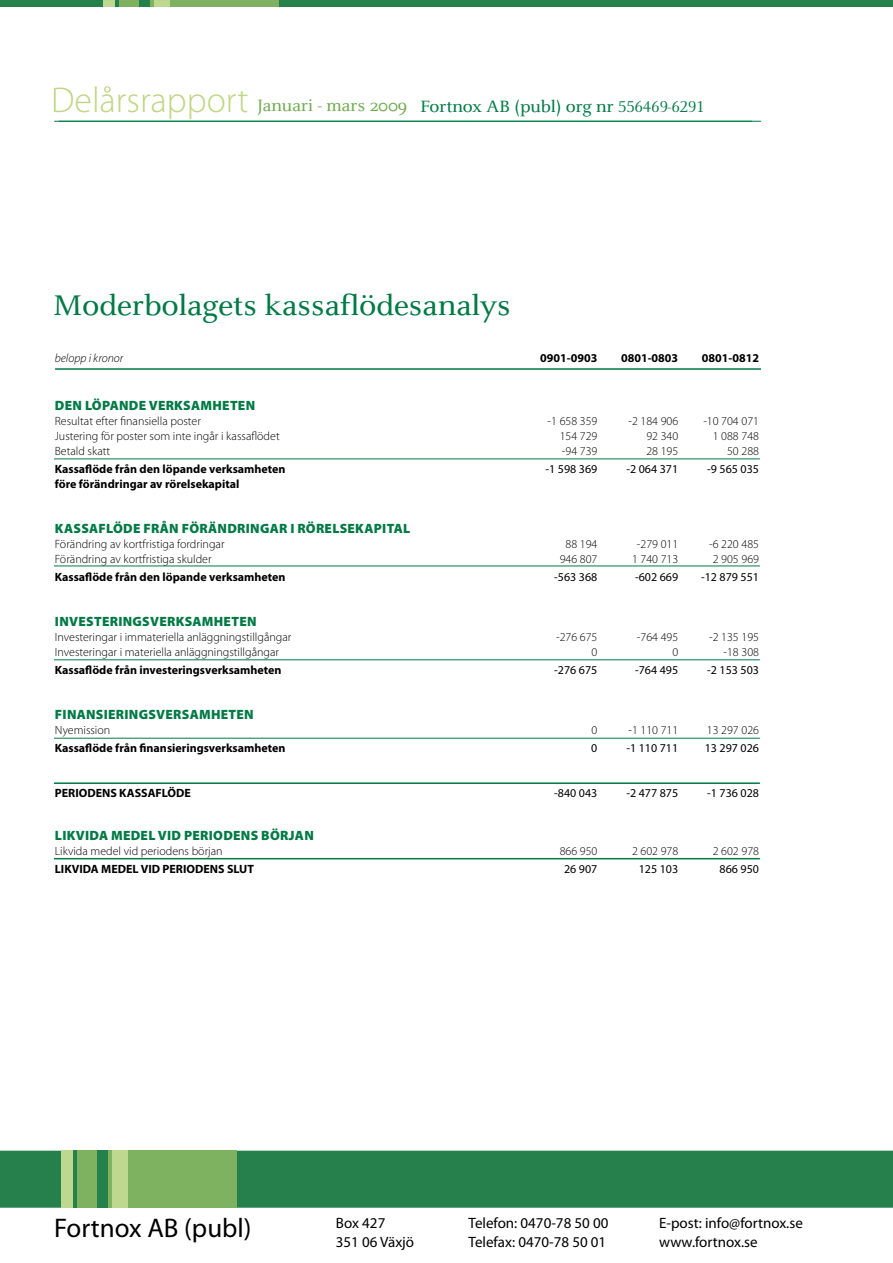
<style>
.page{position:relative;width:893px;height:1263px;background:#fff}
.page>*{position:absolute;margin:0;border:0;box-sizing:border-box;transform-origin:0 0}
.t1{font:30px "Celeste ST";letter-spacing:-.015em;color:#007a45}
.t2{font:27px "Myriad Pro";color:#000}
.t3{font:17.25px "Celeste ST";letter-spacing:-.02em;color:#007a45}
.t4{font:15px/19.5px "Myriad Pro";color:#000}
.t5{font:900 13.5px "Myriad Pro";letter-spacing:.02em;color:#007a45}
.t6{font:300 12px "Myriad Pro";color:#000}
.t7{font:700 12px/14.4px "Myriad Pro";color:#000}
.t8{font:12px "Myriad Pro";color:#000}
.t9{font:italic 300 12px "Myriad Pro";color:#000}
.s1{font-family:"Myriad Pro";font-weight:300;font-size:36px;color:#bfd685}
.s2{color:#70ad52}
.s3{font-family:"Celeste Caps"}
</style>
<div class="page">
<hr style="left:54px;top:121px;width:707px;height:1px;background:#007a45">
<div style="left:0;top:0;width:893px;height:6px;background:#25804b"></div>
<div style="left:127px;top:0;width:152px;height:6px;background:#7eb261"></div>
<div style="left:103px;top:0;width:66px;height:6px;background:#bfd88f"></div>
<svg style="left:115px;top:0;width:5px;height:6px"></svg>
<div style="left:120px;top:0;width:34px;height:6px;background:#7eb261"></div>
<div style="left:140px;top:0;width:10px;height:6px;background:#25804b"></div>
<hr style="left:55px;top:368px;width:706px;height:2px;background:#007a45">
<hr style="left:54px;top:659px;width:706px;height:1px;background:#007a45">
<hr style="left:54px;top:458px;width:706px;height:1px;background:#007a45">
<hr style="left:54px;top:566px;width:706px;height:1px;background:#007a45">
<div style="left:0;top:1151px;width:893px;height:57px;background:#25804b"></div>
<div style="left:84px;top:1151px;width:153px;height:57px;background:#7eb261"></div>
<div style="left:61px;top:1151px;width:66px;height:57px;background:#bfd88f"></div>
<div style="left:73px;top:1151px;width:12px;height:57px;background:#25804b"></div>
<div style="left:77px;top:1151px;width:35px;height:57px;background:#7eb261"></div>
<div style="left:98px;top:1151px;width:10px;height:57px;background:#25804b"></div>
<hr style="left:54px;top:858px;width:706px;height:1px;background:#007a45">
<hr style="left:54px;top:782px;width:706px;height:2px;background:#007a45">
<hr style="left:54px;top:738px;width:706px;height:1px;background:#007a45">
<h3 class="t3" style="left:51px;top:97px;width:655px"><span class="s1">Delårsrapport</span> <span class="s2">Januari - mars 2009</span> Fortnox AB (publ) org nr <span class="s3">556469-6291</span></h3>
<h1 class="t1" style="left:53px;top:289px;width:460px">Moderbolagets kassaflödesanalys</h1>
<p class="t9" style="left:55px;top:351px;width:70px">belopp i kronor</p>
<p class="t7" style="left:540px;top:350px;width:59px">0901-0903</p>
<p class="t7" style="left:621px;top:350px;width:59px">0801-0803</p>
<p class="t7" style="left:702px;top:350px;width:59px">0801-0812</p>
<p class="t5" style="left:55px;top:397px;width:10px">DEN</p>
<p class="t5" style="left:85px;top:397px;width:10px">LÖPANDE</p>
<p class="t5" style="left:149px;top:397px;width:10px">VERKSAM</p>
<p class="t5" style="left:212px;top:397px;width:19px">HETEN</p>
<p class="t6" style="left:55px;top:414px;width:148px">Resultat efter finansiella poster</p>
<p class="t6" style="left:548px;top:414px;width:51px">-1 658 359</p>
<p class="t6" style="left:628px;top:414px;width:51px">-2 184 906</p>
<p class="t6" style="left:703px;top:414px;width:57px">-10 704 071</p>
<p class="t6" style="left:55px;top:429px;width:226px">Justering för poster som inte ingår i kassaflödet</p>
<p class="t6" style="left:560px;top:429px;width:39px">154 729</p>
<p class="t6" style="left:646px;top:429px;width:33px">92 340</p>
<p class="t6" style="left:713px;top:429px;width:48px">1 088 748</p>
<p class="t6" style="left:55px;top:444px;width:57px">Betald skatt</p>
<p class="t6" style="left:562px;top:444px;width:37px">-94 739</p>
<p class="t6" style="left:646px;top:444px;width:33px">28 195</p>
<p class="t6" style="left:727px;top:444px;width:33px">50 288</p>
<p class="t7" style="left:55px;top:462px;width:232px">Kassaflöde från den löpande verksamheten före förändringar av rörelsekapital</p>
<p class="t8" style="left:546px;top:462px;width:53px">-1 598 369</p>
<p class="t8" style="left:626px;top:462px;width:53px">-2 064 371</p>
<p class="t8" style="left:707px;top:462px;width:53px">-9 565 035</p>
<p class="t5" style="left:55px;top:519px;width:10px">KASSAFLÖDE</p>
<p class="t5" style="left:144px;top:519px;width:10px">FRÅN</p>
<p class="t5" style="left:182px;top:519px;width:10px">FÖRÄNDR</p>
<p class="t5" style="left:246px;top:519px;width:61px">INGAR I RÖRELSEKAP</p>
<p class="t5" style="left:382px;top:519px;width:14px">ITAL</p>
<p class="t6" style="left:55px;top:537px;width:171px">Förändring av kortfristiga fordringar</p>
<p class="t6" style="left:565px;top:537px;width:33px">88 194</p>
<p class="t6" style="left:637px;top:537px;width:43px">-279 011</p>
<p class="t6" style="left:709px;top:537px;width:51px">-6 220 485</p>
<p class="t6" style="left:55px;top:551px;width:158px">Förändring av kortfristiga skulder</p>
<p class="t6" style="left:560px;top:551px;width:39px">946 807</p>
<p class="t6" style="left:632px;top:551px;width:48px">1 740 713</p>
<p class="t6" style="left:713px;top:551px;width:48px">2 905 969</p>
<p class="t7" style="left:55px;top:569px;width:232px">Kassaflöde från den löpande verksamheten</p>
<p class="t8" style="left:554px;top:569px;width:45px">-563 368</p>
<p class="t8" style="left:635px;top:569px;width:45px">-602 669</p>
<p class="t8" style="left:701px;top:569px;width:60px">-12 879 551</p>
<p class="t5" style="left:55px;top:612px;width:203px">INVESTERINGSVERKSAMHETEN</p>
<p class="t6" style="left:55px;top:630px;width:238px">Investeringar i immateriella anläggningstillgångar</p>
<p class="t6" style="left:556px;top:630px;width:43px">-276 675</p>
<p class="t6" style="left:637px;top:630px;width:43px">-764 495</p>
<p class="t6" style="left:709px;top:630px;width:51px">-2 135 195</p>
<p class="t6" style="left:55px;top:645px;width:226px">Investeringar i materiella anläggningstillgångar</p>
<p class="t6" style="left:592px;top:645px;width:7px">0</p>
<p class="t6" style="left:672px;top:645px;width:7px">0</p>
<p class="t6" style="left:723px;top:645px;width:37px">-18 308</p>
<p class="t7" style="left:55px;top:662px;width:228px">Kassaflöde från investeringsverksamheten</p>
<p class="t8" style="left:554px;top:662px;width:45px">-276 675</p>
<p class="t8" style="left:635px;top:662px;width:45px">-764 495</p>
<p class="t8" style="left:707px;top:662px;width:53px">-2 153 503</p>
<p class="t5" style="left:55px;top:705px;width:22px">FINANS</p>
<p class="t5" style="left:104px;top:705px;width:55px">IERINGSVERSAM</p>
<p class="t5" style="left:211px;top:705px;width:19px">HETEN</p>
<p class="t6" style="left:55px;top:723px;width:57px">Nyemission</p>
<p class="t6" style="left:592px;top:723px;width:7px">0</p>
<p class="t6" style="left:628px;top:723px;width:51px">-1 110 711</p>
<p class="t6" style="left:707px;top:723px;width:54px">13 297 026</p>
<p class="t7" style="left:55px;top:740px;width:232px">Kassaflöde från finansieringsverksamheten</p>
<p class="t8" style="left:591px;top:740px;width:8px">0</p>
<p class="t8" style="left:626px;top:740px;width:53px">-1 110 711</p>
<p class="t8" style="left:705px;top:740px;width:56px">13 297 026</p>
<p class="t7" style="left:55px;top:785px;width:138px">PERIODENS KASSAFLÖDE</p>
<p class="t8" style="left:554px;top:785px;width:45px">-840 043</p>
<p class="t8" style="left:626px;top:785px;width:53px">-2 477 875</p>
<p class="t8" style="left:707px;top:785px;width:53px">-1 736 028</p>
<p class="t5" style="left:55px;top:826px;width:260px">LIKVIDA MEDEL VID PERIODENS BÖRJAN</p>
<p class="t6" style="left:55px;top:843px;width:169px">Likvida medel vid periodens början</p>
<p class="t6" style="left:560px;top:843px;width:39px">866 950</p>
<p class="t6" style="left:632px;top:843px;width:48px">2 602 978</p>
<p class="t6" style="left:713px;top:843px;width:48px">2 602 978</p>
<p class="t7" style="left:55px;top:861px;width:201px">LIKVIDA MEDEL VID PERIODENS SLUT</p>
<p class="t8" style="left:564px;top:861px;width:35px">26 907</p>
<p class="t8" style="left:639px;top:861px;width:41px">125 103</p>
<p class="t8" style="left:719px;top:861px;width:41px">866 950</p>
<h2 class="t2" style="left:54px;top:1211px;width:199px">Fortnox AB (publ)</h2>
<p class="t4" style="left:336px;top:1213px;width:80px">Box 427<br>351 06 Växjö</p>
<p class="t4" style="left:469px;top:1213px;width:141px">Telefon: 0470-78 50 00<br>Telefax: 0470-78 50 01</p>
<p class="t4" style="left:659px;top:1213px;width:145px">E-post: info@fortnox.se www.fortnox.se</p>
</div>
